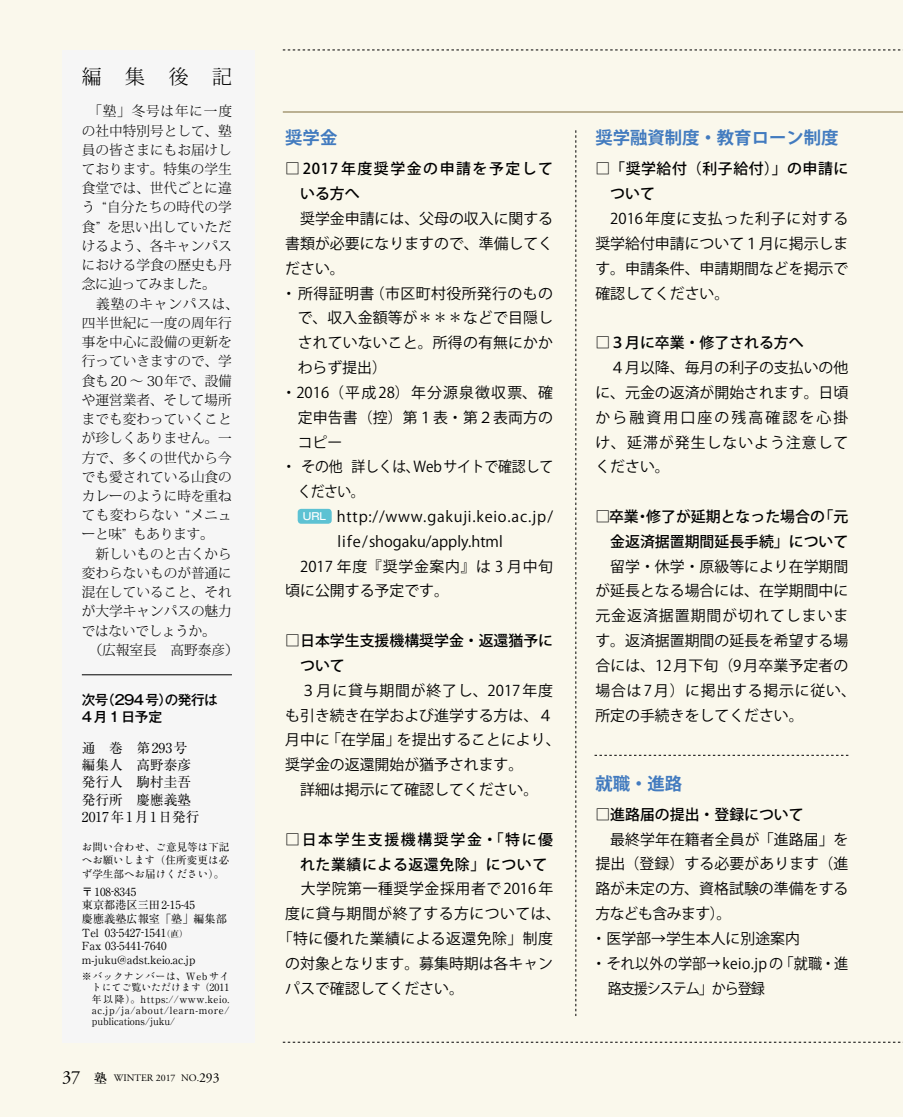
<style>
.page{position:relative;width:903px;height:1117px;background:#fff}
.page>*{position:absolute;margin:0;border:0;box-sizing:border-box;transform-origin:0 0}
.t1{font:300 19.78px "Koz Min Pro";color:#000}
.t2{font:18.55px "Adobe Garamond Pro";color:#000}
.t3{font:700 17.32px "Koz Go Pro";color:#427bbf}
.t4{font:14.88px/24.8px "Koz Go Pro";color:#000}
.t5{font:500 14.88px/24.8px "Koz Go Pro";color:#000}
.t6{font:500 14.88px/24.8px "Koz Go Pro";letter-spacing:.04em;color:#000}
.t7{font:14.88px "Koz Go Pro";letter-spacing:.03em;color:#000}
.t8{font:14.88px "Koz Go Pro";letter-spacing:.055em;color:#000}
.t9{font:500 14.88px/24.8px "Koz Go Pro";letter-spacing:.105em;color:#000}
.t10{font:14.88px "Koz Go Pro";color:#000;scale:.93 1}
.t11{font:14.88px "Koz Go Pro";letter-spacing:.08em;color:#000}
.t12{font:14.88px "Koz Go Pro";letter-spacing:.04em;color:#000}
.t13{font:14.88px "Koz Go Pro";letter-spacing:-.04em;color:#000}
.t14{font:14.88px "Koz Go Pro";color:#000;scale:.95 1}
.t15{font:300 13.65px/19.2px "Koz Min Pro";color:#000;text-align:right}
.t16{font:13.65px/17.3px "Ryumin Pr 5";color:#000}
.t17{font:300 13.65px "Koz Min Pro";letter-spacing:-.02em;color:#000}
.t18{font:300 13.65px/19.2px "Koz Min Pro";letter-spacing:.02em;color:#000}
.t19{font:300 13.65px "Koz Min Pro";letter-spacing:.06em;color:#000}
.t20{font:500 13.65px "Gothic MB101 Pr 5";letter-spacing:-.04em;color:#000}
.t21{font:500 13.65px/17.3px "Gothic MB101 Pr 5";letter-spacing:.065em;color:#000}
.t22{font:13.65px "Adobe Garamond Pro";color:#000}
.t23{font:500 13.65px "Gothic MB101 Pr 5";color:#000}
.t24{font:500 12.95px "Ryumin Pr 5";color:#000}
.t25{font:11.2px/13.7px "Ryumin Pr 5";color:#000}
.t26{font:10.5px/14.2px "Ryumin Std Regular KO";color:#000}
.t27{font:10.5px "Ryumin Pr 5";color:#000}
.t28{font:9.97px/11.2px "Ryumin Pr 5";letter-spacing:.05em;color:#000;text-align:justify}
.t29{font:9.97px/11.2px "Ryumin Std Regular KO";letter-spacing:.03em;color:#000;text-align:right}
.t30{font:9.97px "Adobe Garamond Pro";color:#000}
.t31{font:500 9.97px "Gothic MB101 Pr 5";color:#fff}
.t32{font:8.75px "Ryumin Pr 5";color:#000}
.s1{font-family:"Ryumin Std Regular KO"}
.s2{font-family:"Ryumin Pr 5"}
.s3{font-size:9.97px}
</style>
<div class="page">
<div style="left:0;top:0;width:903px;height:1116px;background:#faf8ec"></div>
<svg style="left:283px;top:50px;width:620px;height:1px"></svg>
<svg style="left:283px;top:1041px;width:618px;height:1px"></svg>
<div style="left:298px;top:508px;width:34px;height:15px;background:#5dc2d3;border-radius:3px"></div>
<div style="left:62px;top:50px;width:192px;height:992px;background:#f6f6f6"></div>
<hr style="left:82px;top:674px;width:150px;height:1px;background:#000">
<hr style="left:283px;top:112px;width:620px;height:1px;background:#7d6b3b">
<svg style="left:575px;top:130px;width:1px;height:885px"></svg>
<svg style="left:594px;top:754px;width:254px;height:1px"></svg>
<h1 class="t1" style="left:82px;top:63px;width:152px">編集後記</h1>
<p class="t15" style="left:82px;top:101px;width:152px">　「塾」冬号は年に一度の社中特別号として、塾員の皆さまにもお届けしております。特集の学生食堂では、世代ごとに違“自分たちの時代の学</p>
<p class="t15" style="left:82px;top:197px;width:15px">う</p>
<p class="t15" style="left:82px;top:216px;width:20px">食”</p>
<p class="t15" style="left:82px;top:236px;width:152px">けるよう、各キャンパス</p>
<p class="t15" style="left:82px;top:255px;width:152px">における学食の歴史も丹</p>
<p class="t17" style="left:82px;top:275px;width:135px">念に辿ってみました。</p>
<p class="t19" style="left:82px;top:294px;width:158px">　義塾のキャンパスは、</p>
<p class="t15" style="left:82px;top:313px;width:152px">四半世紀に一度の周年行</p>
<p class="t15" style="left:82px;top:332px;width:152px">事を中心に設備の更新を</p>
<p class="t15" style="left:82px;top:351px;width:152px">行っていきますので、学</p>
<p class="t15" style="left:82px;top:370px;width:152px">食も20 ～ 30 年で、設備</p>
<p class="t15" style="left:82px;top:389px;width:152px">や運営業者、そして場所</p>
<p class="t15" style="left:82px;top:409px;width:152px">までも変わっていくこと</p>
<p class="t15" style="left:82px;top:428px;width:152px">が珍しくありません。一</p>
<p class="t15" style="left:82px;top:447px;width:152px">方で、多くの世代から今</p>
<p class="t15" style="left:82px;top:466px;width:152px">でも愛されている山食の</p>
<p class="t15" style="left:82px;top:486px;width:152px">カレーのように時を重ね</p>
<p class="t15" style="left:185px;top:505px;width:48px">“メニュ</p>
<p class="t15" style="left:107px;top:216px;width:126px">を思い出していただ</p>
<p class="t18" style="left:133px;top:505px;width:82px;text-indent:-51px">ても変わらない<br>もあります。</p>
<p class="t15" style="left:82px;top:524px;width:46px">ーと味”</p>
<p class="t15" style="left:82px;top:543px;width:152px">　新しいものと古くから</p>
<p class="t15" style="left:82px;top:562px;width:152px">変わらないものが普通に</p>
<p class="t15" style="left:82px;top:582px;width:152px">混在していること、それ</p>
<p class="t15" style="left:82px;top:601px;width:152px">が大学キャンパスの魅力</p>
<p class="t17" style="left:82px;top:621px;width:135px">ではないでしょうか。</p>
<p class="t15" style="left:89px;top:639px;width:152px">（広報室長　高野泰彦(</p>
<p class="t20" style="left:101px;top:687px;width:118px">（294号の発行は</p>
<p class="t23" style="left:159px;top:687px;width:15px">）</p>
<p class="t21" style="left:82px;top:689px;width:82px">次号<br>4月1日予定</p>
<p class="t16" style="left:82px;top:737px;width:119px">通　巻　第293号編集人　高野泰彦発行人　駒村圭吾発行所　慶應義塾<br>2017年1月1日発行</p>
<p class="t27" style="left:82px;top:838px;width:149px"><span class="s1">お</span>問<span class="s1">い</span>合<span class="s1">わせ</span>、<span class="s1">ご</span>意見等<span class="s1">は</span>下記</p>
<p class="t26" style="left:82px;top:852px;width:149px">へお<span class="s2">願</span>いします<span class="s2">（住所変更</span>は<span class="s2">必</span>ず<span class="s2">学生部</span>へお<span class="s2">届</span>けください<span class="s2">。(</span></p>
<p class="t25" style="left:82px;top:883px;width:147px">〒108-8345<br>東京都港区三田2-15-45<br>慶應義塾広報室「塾」編集部</p>
<p class="t32" style="left:162px;top:926px;width:28px">（直(</p>
<p class="t25" style="left:105px;top:924px;width:63px">03-5427-1541</p>
<p class="t25" style="left:82px;top:924px;width:115px">Tel<br>Fax 03-5441-7640 m-juku@adst.keio.ac j p.</p>
<p class="t29" style="left:82px;top:969px;width:149px"><span class="s2">※</span>バックナンバーは<span class="s2">、Web</span>サイトにてご<span class="s2">覧</span>いただけます<span class="s2">)2011</span></p>
<p class="t28" style="left:92px;top:992px;width:139px">年以降）。https://www.keio. ac.jp/ja/about/learn-more/ publications/juku/</p>
<p class="t2" style="left:62px;top:1065px;width:20px">37</p>
<p class="t24" style="left:94px;top:1067px;width:15px">塾</p>
<p class="t22" style="left:197px;top:1068px;width:24px"><span class="s3">.</span>293</p>
<p class="t30" style="left:114px;top:1071px;width:63px">WINTER 2017</p>
<p class="t30" style="left:181px;top:1071px;width:17px">NO</p>
<p class="t3" style="left:285px;top:127px;width:54px">奨学金</p>
<p class="t9" style="left:300px;top:157px;width:254px;text-indent:-15px">□2017年度奨学金の申請を予定している方へ</p>
<p class="t4" style="left:285px;top:206px;width:269px">　奨学金申請には、父母の収入に関する</p>
<p class="t4" style="left:285px;top:231px;width:269px">書類が必要になりますので、準備してく</p>
<p class="t4" style="left:285px;top:256px;width:61px">ださい。</p>
<p class="t7" style="left:370px;top:283px;width:185px">（市区町村役所発行のもの</p>
<p class="t4" style="left:282px;top:281px;width:94px">・所得証明書</p>
<p class="t4" style="left:298px;top:306px;width:257px">で、収入金額等が＊＊＊などで目隠し</p>
<p class="t4" style="left:298px;top:330px;width:257px">されていないこと。所得の有無にかか</p>
<p class="t4" style="left:298px;top:355px;width:91px">わらず提出(</p>
<p class="t11" style="left:282px;top:383px;width:273px">・2016（平成28）年分源泉徴収票、確</p>
<p class="t4" style="left:298px;top:405px;width:257px">定申告書（控）第１表・第２表両方の</p>
<p class="t4" style="left:298px;top:430px;width:46px">コピー</p>
<p class="t10" style="left:413px;top:457px;width:152px">Webサイトで確認して</p>
<p class="t10" style="left:351px;top:457px;width:75px">詳しくは、</p>
<p class="t4" style="left:282px;top:454px;width:63px">・その他</p>
<p class="t10" style="left:298px;top:482px;width:74px">ください。</p>
<p class="t8" style="left:337px;top:506px;width:218px">http://www.gakuji.keio.ac.jp/</p>
<p class="t31" style="left:303px;top:508px;width:25px">URL</p>
<p class="t4" style="left:285px;top:529px;width:269px;text-indent:52px">life/shogaku/apply.html　2017 年度『奨学金案内』は 3 月中旬頃に公開する予定です。</p>
<p class="t5" style="left:300px;top:628px;width:254px;text-indent:-15px">□日本学生支援機構奨学金・返還猶予について</p>
<p class="t8" style="left:285px;top:680px;width:269px">　３月に貸与期間が終了し、2017年度</p>
<p class="t4" style="left:285px;top:703px;width:269px">も引き続き在学および進学する方は、４</p>
<p class="t4" style="left:397px;top:727px;width:165px">を提出することにより、</p>
<p class="t4" style="left:326px;top:727px;width:76px">「在学届」</p>
<p class="t4" style="left:285px;top:727px;width:254px">月中に<br>奨学金の返還開始が猶予されます。　詳細は掲示にて確認してください。</p>
<p class="t6" style="left:300px;top:827px;width:254px;text-indent:-15px">□日本学生支援機構奨学金・「特に優れた業績による返還免除」について</p>
<p class="t12" style="left:285px;top:879px;width:269px">　大学院第一種奨学金採用者で2016 年</p>
<p class="t7" style="left:285px;top:903px;width:277px">度に貸与期間が終了する方については、</p>
<p class="t7" style="left:278px;top:928px;width:277px">「特に優れた業績による返還免除」制度</p>
<p class="t4" style="left:285px;top:951px;width:269px">の対象となります。募集時期は各キャン</p>
<p class="t4" style="left:285px;top:975px;width:180px">パスで確認してください。</p>
<p class="t3" style="left:595px;top:127px;width:245px">奨学融資制度・教育ローン制度</p>
<p class="t6" style="left:610px;top:157px;width:240px;text-indent:-15px">□「奨学給付（利子給付）」の申請について</p>
<p class="t4" style="left:595px;top:206px;width:254px;text-align:justify">　2016年度に支払った利子に対する奨学給付申請について１月に掲示します。申請条件、申請期間などを掲示で確認してください。</p>
<p class="t5" style="left:595px;top:331px;width:210px">□３月に卒業・修了される方へ</p>
<p class="t4" style="left:595px;top:355px;width:255px;text-align:justify">　４月以降、毎月の利子の支払いの他に、元金の返済が開始されます。日頃から融資用口座の残高確認を心掛け、延滞が発生しないよう注意してください。</p>
<p class="t5" style="left:819px;top:504px;width:31px">「元</p>
<p class="t5" style="left:646px;top:504px;width:180px">修了が延期となった場合の</p>
<p class="t5" style="left:610px;top:504px;width:240px;text-indent:-15px">□卒業<br>金返済据置期間延長手続」について</p>
<p class="t4" style="left:595px;top:554px;width:262px">　留学・休学・原級等により在学期間が延長となる場合には、在学期間中に元金返済据置期間が切れてしまいます。返済据置期間の延長を希望する場合には、12月下旬（9月卒業予定者の場合は7月）に掲出する掲示に従い、所定の手続きをしてください。</p>
<p class="t5" style="left:635px;top:504px;width:16px">・</p>
<p class="t3" style="left:595px;top:772px;width:88px">就職・進路</p>
<p class="t5" style="left:595px;top:802px;width:210px">□進路届の提出・登録について</p>
<p class="t4" style="left:595px;top:827px;width:255px">　最終学年在籍者全員が「進路届」を</p>
<p class="t4" style="left:595px;top:851px;width:255px">提出（登録）する必要があります（進</p>
<p class="t4" style="left:595px;top:876px;width:255px">路が未定の方、資格試験の準備をする</p>
<p class="t13" style="left:595px;top:903px;width:138px">方なども含みます。(</p>
<p class="t4" style="left:592px;top:926px;width:210px">・医学部→学生本人に別途案内</p>
<p class="t14" style="left:779px;top:953px;width:74px">「就職・進</p>
<p class="t4" style="left:592px;top:951px;width:193px;text-align:center">・それ以外の学部→keio.jpの路支援システム」から登録</p>
</div>
